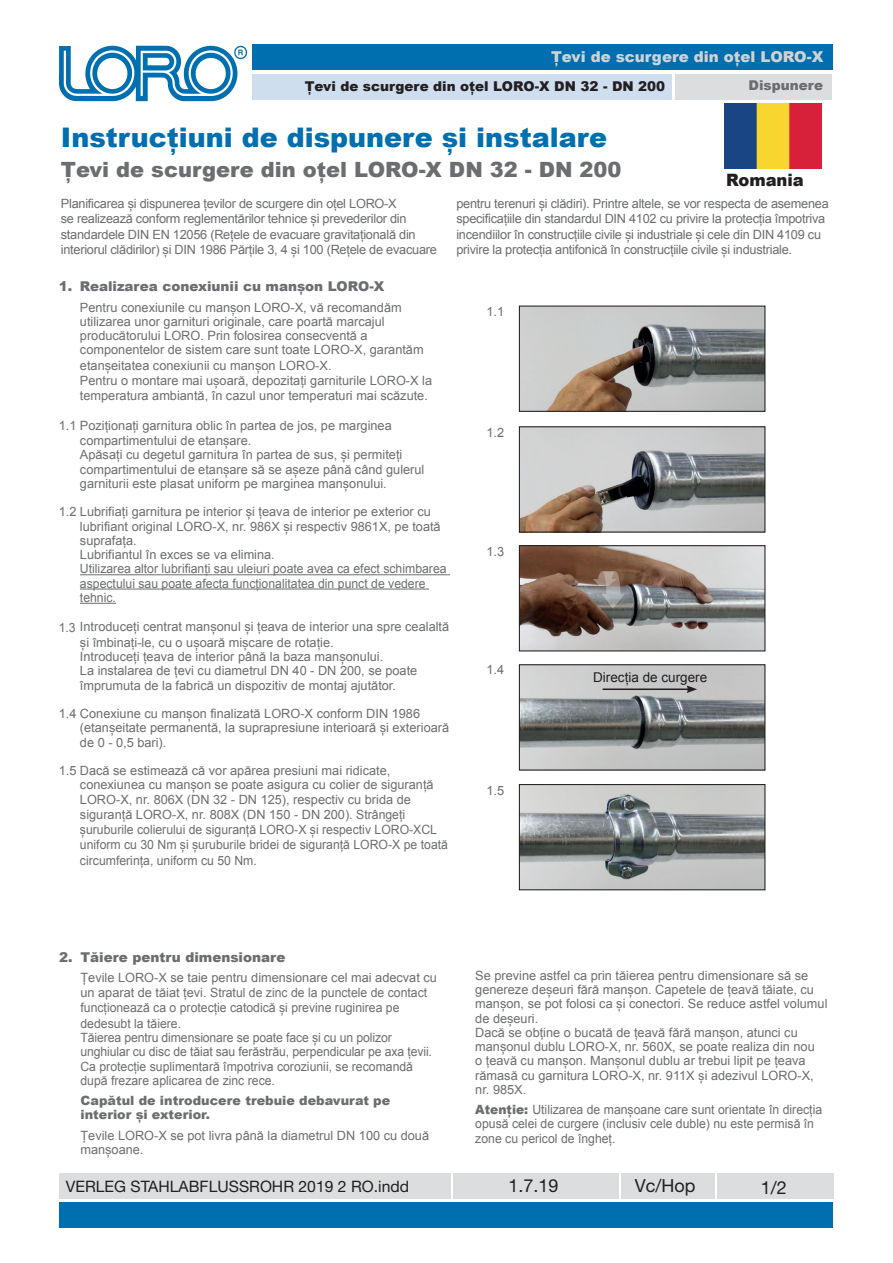
<style>
.page{position:relative;width:893px;height:1263px;background:#fff}
.page>*{position:absolute;margin:0;border:0;box-sizing:border-box;transform-origin:0 0}
.t1{font:900 27px "Arial";color:#006faf}
.t2{font:900 21px "Arial";color:#6c6d70}
.t3{font:18px "Helvetica Neue LT Std";color:#231f20}
.t4{font:900 17.1px "Arial";color:#231f20;scale:.96 1}
.t5{font:15.75px "Helvetica Neue LT Std";color:#231f20}
.t6{font:900 15px "Arial";color:#d1d2d4}
.t7{font:900 13.5px "Arial";color:#6c6d70}
.t8{font:900 13.5px "Arial";color:#231f20}
.t9{font:13.5px "Arial";color:#231f20}
.t10{font:12.75px/14.2px "Arial";color:#6c6d70}
.t11{font:12.75px/15.3px "Arial";letter-spacing:-.02em;color:#6c6d70}
.t12{font:12.75px/14.5px "Arial";color:#6c6d70;scale:.96 1}
.t13{font:900 12.75px/14.2px "Arial";color:#6c6d70}
.s1{font-weight:900}
</style>
<div class="page">
<div style="left:252px;top:74px;width:420px;height:25px;background:#cfdeef"></div>
<div style="left:252px;top:44px;width:581px;height:26px;background:#006faf"></div>
<div style="left:675px;top:74px;width:157px;height:25px;background:#dcdddf"></div>
<img style="left:59px;top:45px;width:189px;height:57px">
<div style="left:59px;top:1202px;width:774px;height:26px;background:#006faf"></div>
<div style="left:59px;top:1173px;width:392px;height:25px;background:#dcdddf"></div>
<div style="left:453px;top:1173px;width:165px;height:25px;background:#dcdddf"></div>
<div style="left:621px;top:1173px;width:93px;height:25px;background:#dcdddf"></div>
<div style="left:717px;top:1173px;width:116px;height:25px;background:#dcdddf"></div>
<hr style="left:80px;top:574px;width:370px;height:1px;background:#6c6d70">
<hr style="left:80px;top:588px;width:349px;height:1px;background:#6c6d70">
<hr style="left:80px;top:603px;width:36px;height:1px;background:#6c6d70">
<img style="left:521px;top:308px;width:242px;height:102px">
<div style="left:519px;top:306px;width:246px;height:106px;border:1px solid #231f20"></div>
<img style="left:521px;top:428px;width:242px;height:103px">
<div style="left:519px;top:426px;width:246px;height:107px;border:1px solid #231f20"></div>
<img style="left:521px;top:547px;width:242px;height:102px">
<div style="left:519px;top:545px;width:246px;height:106px;border:1px solid #231f20"></div>
<img style="left:521px;top:666px;width:242px;height:102px">
<div style="left:519px;top:664px;width:246px;height:106px;border:1px solid #231f20"></div>
<img style="left:521px;top:786px;width:242px;height:102px">
<div style="left:519px;top:784px;width:246px;height:106px;border:1px solid #231f20"></div>
<hr style="left:603px;top:688px;width:86px;height:2px;background:#231f20">
<svg style="left:687px;top:685px;width:10px;height:8px"></svg>
<img style="left:725px;top:104px;width:97px;height:65px">
<p class="t6" style="left:551px;top:46px;width:274px">Țevi de scurgere din oțel LORO-X</p>
<p class="t8" style="left:305px;top:76px;width:362px">Țevi de scurgere din oțel LORO-X DN 32 - DN 200</p>
<p class="t7" style="left:749px;top:75px;width:76px">Dispunere</p>
<h1 class="t1" style="left:61px;top:118px;width:548px">Instrucțiuni de dispunere și instalare</h1>
<h2 class="t2" style="left:61px;top:154px;width:562px">Țevi de scurgere din oțel LORO-X DN 32 - DN 200</h2>
<h3 class="t4" style="left:726px;top:167px;width:82px">Romania</h3>
<p class="t11" style="left:61px;top:196px;width:378px">Planificarea și dispunerea țevilor de scurgere din oțel LORO-X<br>se realizează conform reglementărilor tehnice și prevederilor din standardele DIN EN 12056 (Rețele de evacuare gravitațională din interiorul clădirilor) și DIN 1986 Părțile 3, 4 și 100 (Rețele de evacuare</p>
<p class="t11" style="left:456px;top:196px;width:374px">pentru terenuri și clădiri). Printre altele, se vor respecta de asemenea specificațiile din standardul DIN 4102 cu privire la protecția împotriva incendiilor în construcțiile civile și industriale și cele din DIN 4109 cu privire la protecția antifonică în construcțiile civile și industriale.</p>
<p class="t7" style="left:59px;top:277px;width:327px">1. Realizarea conexiunii cu manșon LORO-X</p>
<p class="t10" style="left:80px;top:300px;width:354px;line-height:14.9px">Pentru conexiunile cu manșon LORO-X, vă recomandăm utilizarea unor garnituri originale, care poartă marcajul producătorului LORO. Prin folosirea consecventă a componentelor de sistem care sunt toate LORO-X, garantăm etanșeitatea conexiunii cu manșon LORO-X.<br>Pentru o montare mai ușoară, depozitați garniturile LORO-X la temperatura ambiantă, în cazul unor temperaturi mai scăzute.</p>
<p class="t10" style="left:80px;top:418px;width:346px;text-indent:-21px">1.1 Poziționați garnitura oblic în partea de jos, pe marginea compartimentului de etanșare.<br>Apăsați cu degetul garnitura în partea de sus, și permiteți compartimentului de etanșare să se așeze până când gulerul garniturii este plasat uniform pe marginea manșonului.</p>
<p class="t10" style="left:80px;top:505px;width:368px;text-indent:-21px">1.2 Lubrifiați garnitura pe interior și țeava de interior pe exterior cu lubrifiant original LORO-X, nr. 986X și respectiv 9861X, pe toată suprafața.<br>Lubrifiantul în exces se va elimina.<br>Utilizarea altor lubrifianți sau uleiuri poate avea ca efect schimbarea aspectului sau poate afecta funcționalitatea din punct de vedere tehnic.</p>
<p class="t12" style="left:80px;top:620px;width:386px;text-indent:-21px">1.3 Introduceți centrat manșonul și țeava de interior una spre cealaltă și îmbinați-le, cu o ușoară mișcare de rotație.<br>Introduceți țeava de interior până la baza manșonului.<br>La instalarea de țevi cu diametrul DN 40 - DN 200, se poate împrumuta de la fabrică un dispozitiv de montaj ajutător.</p>
<p class="t10" style="left:80px;top:707px;width:371px;text-indent:-21px">1.4 Conexiune cu manșon finalizată LORO-X conform DIN 1986 (etanșeitate permanentă, la suprapresiune interioară și exterioară de 0 - 0,5 bari).</p>
<p class="t10" style="left:80px;top:763px;width:370px;line-height:15px;text-indent:-21px">1.5 Dacă se estimează că vor apărea presiuni mai ridicate, conexiunea cu manșon se poate asigura cu colier de siguranță LORO-X, nr. 806X (DN 32 - DN 125), respectiv cu brida de siguranță LORO-X, nr. 808X (DN 150 - DN 200). Strângeți șuruburile colierului de siguranță LORO-X și respectiv LORO-XCL uniform cu 30 Nm și șuruburile bridei de siguranță LORO-X pe toată circumferința, uniform cu 50 Nm.</p>
<p class="t10" style="left:486px;top:305px;width:19px">1.1</p>
<p class="t10" style="left:486px;top:426px;width:19px">1.2</p>
<p class="t10" style="left:486px;top:544px;width:19px">1.3</p>
<p class="t10" style="left:486px;top:663px;width:19px">1.4</p>
<p class="t10" style="left:486px;top:783px;width:19px">1.5</p>
<p class="t9" style="left:593px;top:669px;width:116px">Direcția de curgere</p>
<p class="t7" style="left:59px;top:947px;width:228px">2. Tăiere pentru dimensionare</p>
<p class="t10" style="left:80px;top:970px;width:358px;line-height:14.7px">Țevile LORO-X se taie pentru dimensionare cel mai adecvat cu un aparat de tăiat țevi. Stratul de zinc de la punctele de contact funcționează ca o protecție catodică și previne ruginirea pe dedesubt la tăiere.<br>Tăierea pentru dimensionare se poate face și cu un polizor unghiular cu disc de tăiat sau ferăstrău, perpendicular pe axa țevii.<br>Ca protecție suplimentară împotriva coroziunii, se recomandă după frezare aplicarea de zinc rece.</p>
<p class="t13" style="left:80px;top:1093px;width:311px">Capătul de introducere trebuie debavurat pe interior și exterior.</p>
<p class="t10" style="left:80px;top:1128px;width:350px">Țevile LORO-X se pot livra până la diametrul DN 100 cu două manșoane.</p>
<p class="t10" style="left:475px;top:968px;width:354px">Se previne astfel ca prin tăierea pentru dimensionare să se genereze deșeuri fără manșon. Capetele de țeavă tăiate, cu manșon, se pot folosi ca și conectori. Se reduce astfel volumul de deșeuri.<br>Dacă se obține o bucată de țeavă fără manșon, atunci cu manșonul dublu LORO-X, nr. 560X, se poate realiza din nou<br>o țeavă cu manșon. Manșonul dublu ar trebui lipit pe țeava rămasă cu garnitura LORO-X, nr. 911X și adezivul LORO-X, nr. 985X.</p>
<p class="t12" style="left:475px;top:1103px;width:363px"><span class="s1">Atenție:</span> Utilizarea de manșoane care sunt orientate în direcția opusă celei de curgere (inclusiv cele duble) nu este permisă în zone cu pericol de îngheț.</p>
<p class="t5" style="left:66px;top:1176px;width:345px">VERLEG STAHLABFLUSSROHR 2019 2 RO.indd</p>
<h3 class="t3" style="left:509px;top:1175px;width:52px">1.7.19</h3>
<h3 class="t3" style="left:635px;top:1175px;width:62px">Vc/Hop</h3>
<h3 class="t3" style="left:761px;top:1177px;width:28px">1/2</h3>
</div>
